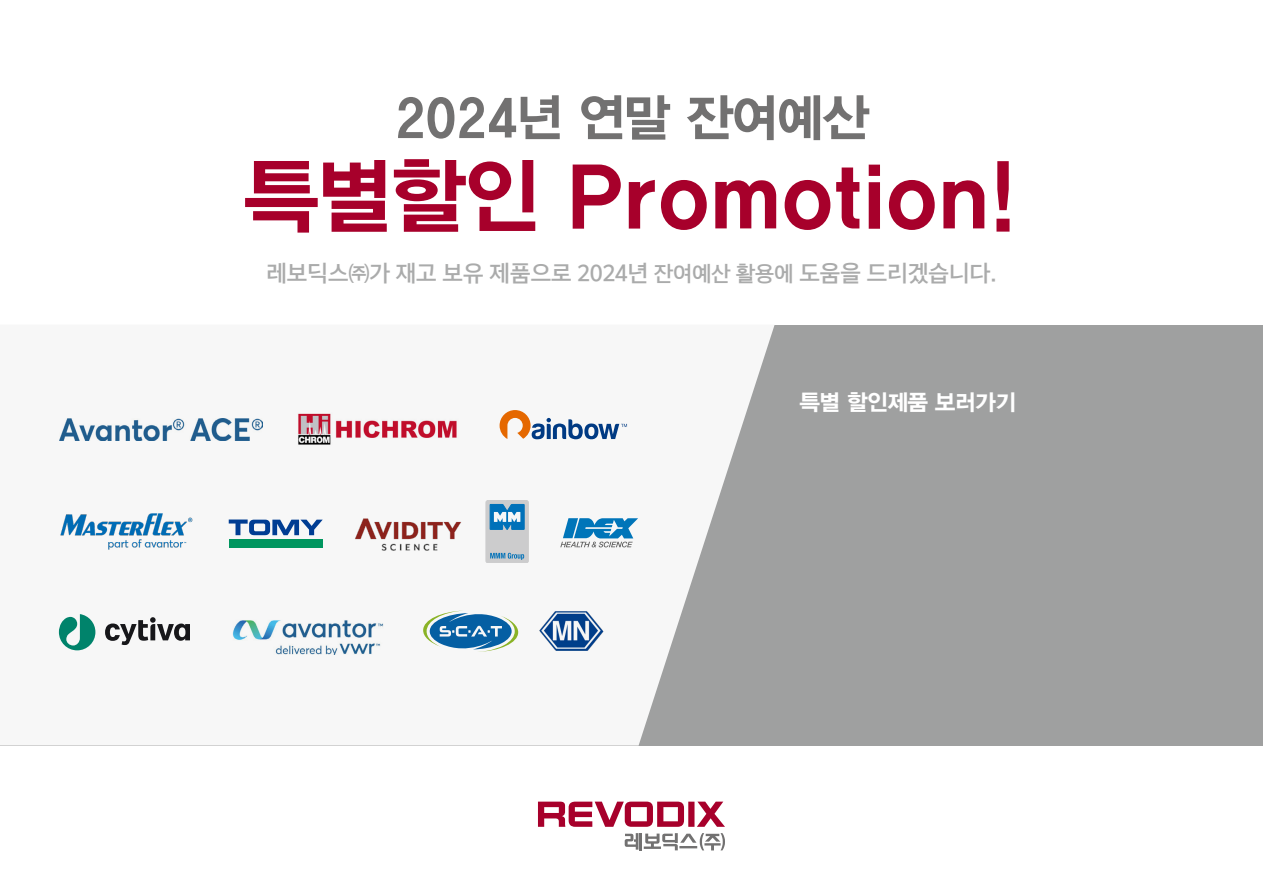
<style>
.page{position:relative;width:1263px;height:893px;background:#fff}
.page>*{position:absolute;margin:0;border:0;box-sizing:border-box;transform-origin:0 0}
.t1{font:82.5px "YDVYGO155";letter-spacing:-.075em;color:#a7002b}
.t2{font:51px "YDVYGO155";letter-spacing:-.03em;color:#727171}
.t3{font:22.5px "OTM Gothic SB";letter-spacing:-.025em;color:#aaabab}
.t4{font:22.5px "YDVYGO155";letter-spacing:-.025em;color:#fff}
.s1{font-size:21px}
</style>
<div class="page">
<div style="left:0;top:325px;width:1263px;height:421px;background:#9fa0a0"></div>
<svg style="left:0;top:325px;width:775px;height:421px;background:#ededed"></svg>
<hr style="left:639px;top:833px;width:3px;height:17px;background:#727171">
<svg style="left:624px;top:833px;width:14px;height:17px"></svg>
<svg style="left:644px;top:833px;width:81px;height:17px"></svg>
<div style="left:688px;top:802px;width:6px;height:25px;background:#a7002b"></div>
<svg style="left:697px;top:802px;width:28px;height:25px"></svg>
<svg style="left:538px;top:801px;width:146px;height:26px"></svg>
<svg style="left:486px;top:500px;width:42px;height:63px"></svg>
<div style="left:486px;top:500px;width:42px;height:63px;border:1px solid #d3d3d4;border-radius:2px"></div>
<svg style="left:490px;top:504px;width:34px;height:25px"></svg>
<svg style="left:490px;top:553px;width:34px;height:7px"></svg>
<svg style="left:229px;top:519px;width:94px;height:16px;background:#7898c3"></svg>
<div style="left:229px;top:539px;width:94px;height:9px;background:#009b63"></div>
<svg style="left:560px;top:518px;width:78px;height:29px;background:#74adce"></svg>
<img style="left:297px;top:398px;width:161px;height:62px">
<img style="left:351px;top:514px;width:114px;height:39px">
<img style="left:230px;top:618px;width:155px;height:37px">
<img style="left:59px;top:418px;width:203px;height:22px">
<svg style="left:423px;top:611px;width:95px;height:41px;background:#75a5c1"></svg>
<img style="left:536px;top:604px;width:71px;height:54px">
<svg style="left:500px;top:410px;width:127px;height:29px;background:#bdbbbe"></svg>
<img style="left:59px;top:509px;width:135px;height:45px">
<svg style="left:105px;top:617px;width:85px;height:28px;background:#a6a6a7"></svg>
<svg style="left:59px;top:614px;width:36px;height:36px"></svg>
<h2 class="t2" style="left:394px;top:88px;width:476px">2024년 연말 잔여예산</h2>
<h1 class="t1" style="left:243px;top:149px;width:777px">특별할인 Promotion!</h1>
<p class="t3" style="left:266px;top:262px;width:732px">레보딕스㈜가 재고 보유 제품으로 2024년 <span class="s1">잔여예산 활용에</span> 도움을 드리겠습니다.</p>
<p class="t4" style="left:799px;top:389px;width:218px">특별 할인제품 보러가기</p>
</div>
